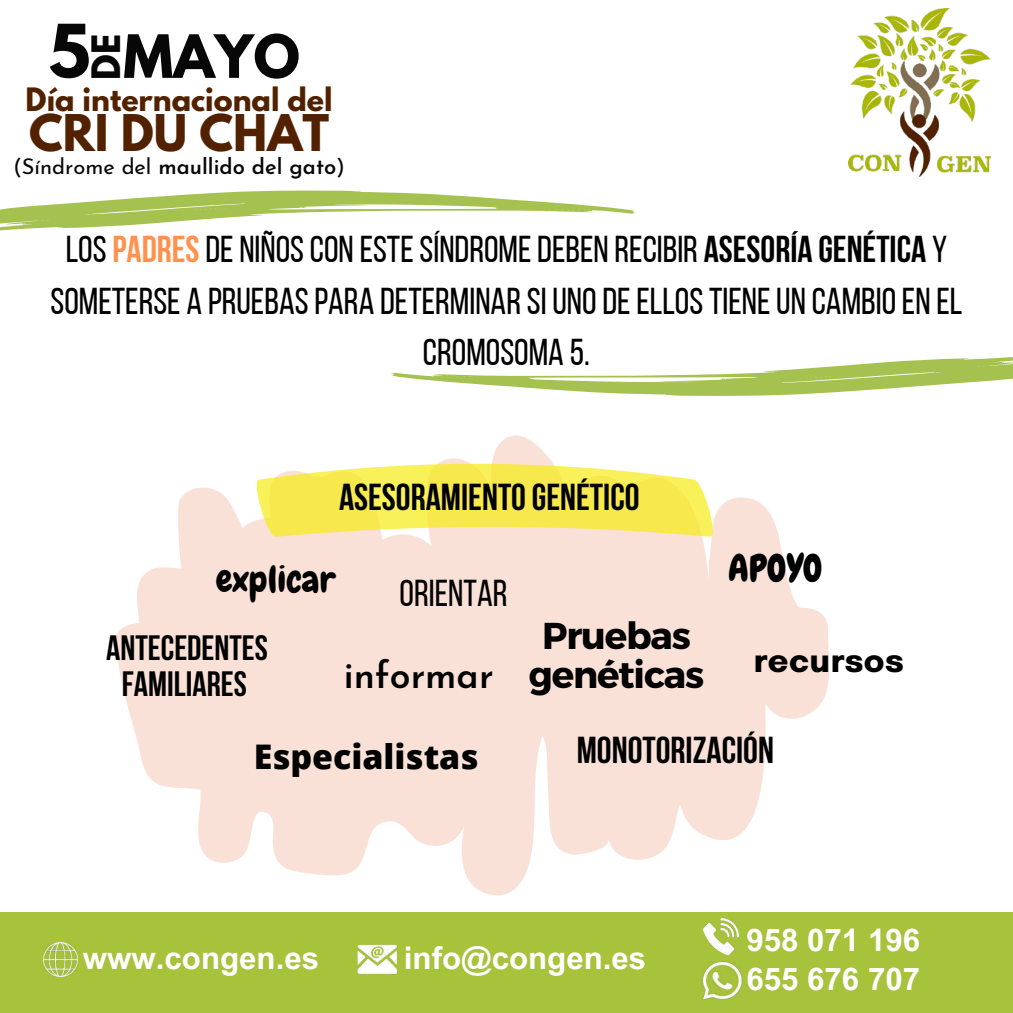
<style>
.page{position:relative;width:1013px;height:1013px;background:#fff}
.page>*{position:absolute;margin:0;border:0;box-sizing:border-box;transform-origin:0 0}
.t1{font:700 65px "League Spartan";color:#070707}
.t2{font:700 52.88px "League Spartan";color:#070707}
.t3{font:700 44.75px "League Spartan";color:#522200}
.t4{font:700 37.38px "Bebas Neue";color:#000}
.t5{font:700 37.38px/38.9px "Montserrat";letter-spacing:-.03em;color:#000;text-align:center}
.t6{font:37.38px "Chewy";color:#000}
.t7{font:600 37.38px "Josefin Sans";color:#000}
.t8{font:37.38px "Bebas Neue";color:#000}
.t9{font:700 37.38px "Glacial Indifference";color:#000}
.t10{font:37.25px/51.5px "Bebas Neue";color:#000;text-align:center}
.t11{font:700 35px/35.4px "Bebas Neue";color:#000;text-align:center}
.t12{font:700 34.75px "League Spartan";color:#070707}
.t13{font:800 33.88px "Open Sans";color:#000}
.t14{font:700 31.25px "Arial MT Pro";color:#fff}
.t15{font:700 28.5px "League Spartan";color:#522200}
.t16{font:600 21.88px "Josefin Sans";color:#070707}
.s1{font-weight:400}
.s2{font-weight:700;color:#ff914d}
.s3{font-weight:700}
</style>
<div class="page">
<img style="left:848px;top:8px;width:142px;height:169px">
<div style="left:0;top:912px;width:1012px;height:100px;background:#a7c23b"></div>
<img style="left:358px;top:945px;width:39px;height:29px">
<img style="left:703px;top:918px;width:36px;height:36px">
<img style="left:702px;top:961px;width:40px;height:38px">
<img style="left:43px;top:942px;width:34px;height:34px">
<svg style="left:116px;top:435px;width:713px;height:461px;fill:#f9e1d7"></svg>
<svg style="left:250px;top:464px;width:469px;height:73px"></svg>
<svg style="left:0;top:190px;width:635px;height:41px"></svg>
<svg style="left:391px;top:357px;width:621px;height:39px"></svg>
<h1 class="t1" style="left:49px;top:19px;width:43px">5</h1>
<p class="t12" style="left:89px;top:80px;width:47px;rotate:-90deg">DE</p>
<h2 class="t2" style="left:123px;top:30px;width:178px">MAYO</h2>
<p class="t15" style="left:26px;top:86px;width:308px">Día internacional del</p>
<p class="t3" style="left:29px;top:110px;width:302px">CRI DU CHAT</p>
<p class="t16" style="left:13px;top:157px;width:333px"><span class="s1">(Síndrome del</span> maullido del gato<span class="s1">)</span></p>
<p class="t10" style="left:51px;top:227px;width:913px">LOS <span class="s2">PADRES</span> DE NIÑOSCON ESTESÍNDROMEDEBEN RECIBIR <span class="s3">ASESORÍA GENÉTICA</span> Y<br>SOMETERSE A PRUEBASPARA DETERMINARSI UNODEELLOSTIENEUN CAMBIOEN EL<br>CROMOSOMA 5.</p>
<p class="t4" style="left:339px;top:482px;width:302px">ASESORAMIENTO GENÉTICO</p>
<p class="t6" style="left:216px;top:555px;width:121px">explicar</p>
<p class="t8" style="left:399px;top:578px;width:109px">ORIENTAR</p>
<p class="t11" style="left:106px;top:633px;width:163px">ANTECEDENTES<br>FAMILIARES</p>
<p class="t7" style="left:344px;top:660px;width:151px">informar</p>
<p class="t5" style="left:529px;top:614px;width:177px">Pruebas genéticas</p>
<p class="t6" style="left:728px;top:545px;width:96px">APOYO</p>
<p class="t9" style="left:753px;top:637px;width:152px">recursos</p>
<p class="t13" style="left:254px;top:732px;width:226px">Especialistas</p>
<p class="t4" style="left:576px;top:735px;width:199px">MONOTORIZACIÓN</p>
<p class="t14" style="left:83px;top:946px;width:238px">www.congen.es</p>
<p class="t14" style="left:404px;top:946px;width:244px">info@congen.es</p>
<p class="t14" style="left:746px;top:928px;width:175px">958 071 196</p>
<p class="t14" style="left:746px;top:967px;width:175px">655 676 707</p>
</div>
